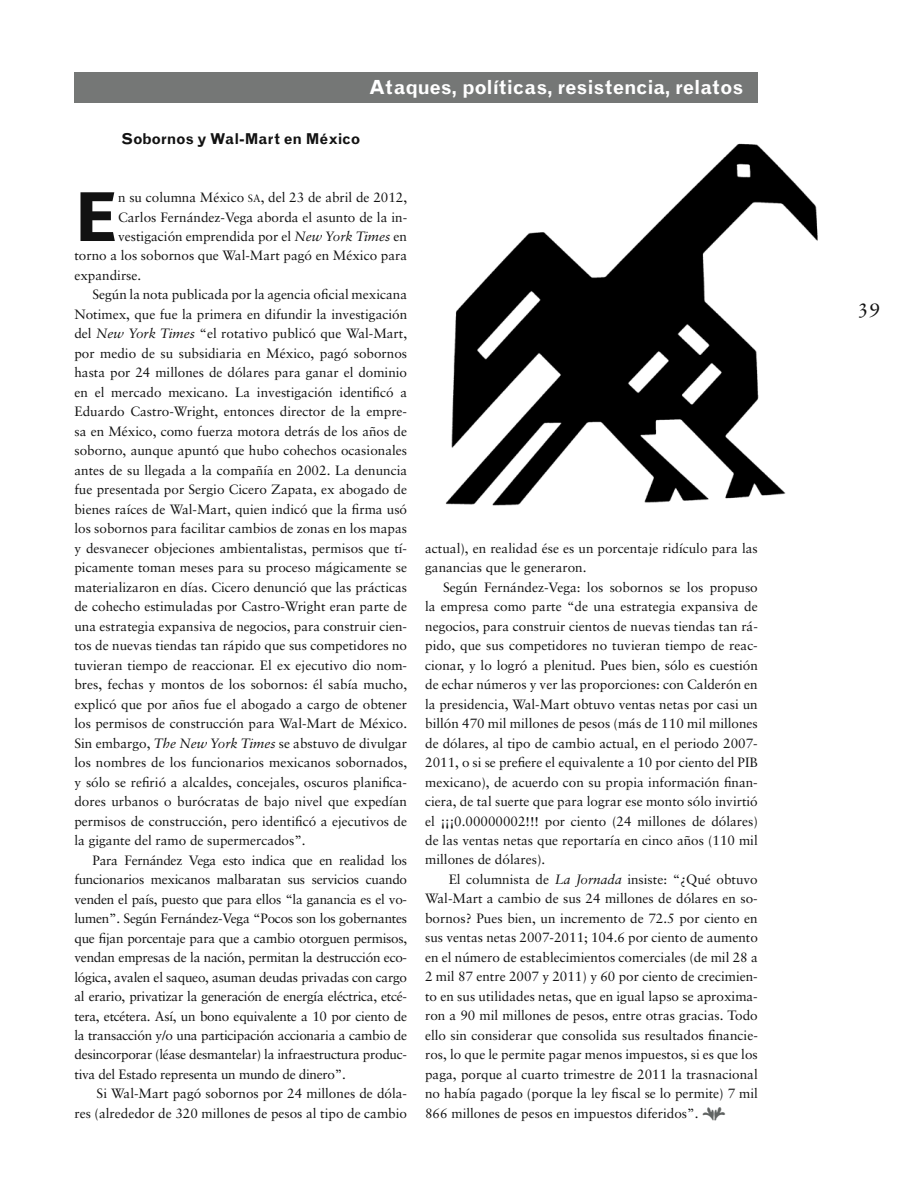
<style>
.page{position:relative;width:915px;height:1191px;background:#fff}
.page>*{position:absolute;margin:0;border:0;box-sizing:border-box;transform-origin:0 0}
.t1{font:700 67.5px "Grotesque";color:#121212}
.t2{font:21px "Sabon Roman SC";color:#121212}
.t3{font:700 19.5px "Grotesque";color:#fff}
.t4{font:700 15px "Grotesque";letter-spacing:-.01em;color:#121212}
.t5{font:13.5px/19.5px "Sabon";color:#121212;text-align:justify}
.t6{font:13.5px "Sabon";letter-spacing:-.02em;color:#121212}
.s1{font-size:10.5px}
.s2{font-family:"Sabon Italic Os F"}
.s3{color:#606362}
</style>
<div class="page">
<div style="left:74px;top:72px;width:683px;height:30px;background:#757776"></div>
<img style="left:445px;top:143px;width:373px;height:363px">
<h3 class="t3" style="left:369px;top:75px;width:375px">Ataques, políticas, resistencia, relatos</h3>
<p class="t4" style="left:121px;top:129px;width:241px">Sobornos y Wal-Mart en México</p>
<h1 class="t1" style="left:74px;top:177px;width:45px">E</h1>
<p class="t5" style="left:118px;top:187px;width:290px">n su columna México <span class="s1">SA</span>, del 23 de abril de 2012,</p>
<p class="t5" style="left:118px;top:207px;width:290px">Carlos Fernández-Vega aborda el asunto de la in-</p>
<p class="t5" style="left:118px;top:226px;width:290px">vestigación emprendida por el <span class="s2">New York Times</span> en</p>
<p class="t5" style="left:74px;top:246px;width:334px">torno a los sobornos que Wal-Mart pagó en México para</p>
<p class="t5" style="left:74px;top:265px;width:68px">expandirse.</p>
<p class="t5" style="left:92px;top:285px;width:316px">Según la nota publicada por la agencia oficial mexicana</p>
<p class="t5" style="left:74px;top:304px;width:334px">Notimex, que fue la primera en difundir la investigación</p>
<p class="t5" style="left:74px;top:324px;width:334px">del <span class="s2">New York Times</span> “el rotativo publicó que Wal-Mart,</p>
<p class="t5" style="left:74px;top:343px;width:334px">por medio de su subsidiaria en México, pagó sobornos</p>
<p class="t5" style="left:74px;top:363px;width:334px">hasta por 24 millones de dólares para ganar el dominio</p>
<p class="t5" style="left:74px;top:382px;width:334px">en el mercado mexicano. La investigación identificó a</p>
<p class="t5" style="left:74px;top:402px;width:334px">Eduardo Castro-Wright, entonces director de la empre-</p>
<p class="t5" style="left:74px;top:421px;width:334px">sa en México, como fuerza motora detrás de los años de</p>
<p class="t5" style="left:74px;top:441px;width:334px">soborno, aunque apuntó que hubo cohechos ocasionales</p>
<p class="t5" style="left:74px;top:460px;width:334px">antes de su llegada a la compañía en 2002. La denuncia</p>
<p class="t5" style="left:74px;top:480px;width:334px">fue presentada por Sergio Cicero Zapata, ex abogado de</p>
<p class="t5" style="left:74px;top:499px;width:334px">bienes raíces de Wal-Mart, quien indicó que la firma usó</p>
<p class="t5" style="left:74px;top:519px;width:334px">los sobornos para facilitar cambios de zonas en los mapas</p>
<p class="t5" style="left:74px;top:538px;width:334px">y desvanecer objeciones ambientalistas, permisos que tí-</p>
<p class="t5" style="left:74px;top:557px;width:334px">picamente toman meses para su proceso mágicamente se</p>
<p class="t5" style="left:74px;top:577px;width:334px">materializaron en días. Cicero denunció que las prácticas</p>
<p class="t5" style="left:74px;top:596px;width:334px">de cohecho estimuladas por Castro-Wright eran parte de</p>
<p class="t5" style="left:74px;top:616px;width:334px">una estrategia expansiva de negocios, para construir cien-</p>
<p class="t5" style="left:74px;top:635px;width:334px">tos de nuevas tiendas tan rápido que sus competidores no</p>
<p class="t5" style="left:74px;top:655px;width:334px">tuvieran tiempo de reaccionar. El ex ejecutivo dio nom-</p>
<p class="t5" style="left:74px;top:674px;width:334px">bres, fechas y montos de los sobornos: él sabía mucho,</p>
<p class="t5" style="left:74px;top:694px;width:334px">explicó que por años fue el abogado a cargo de obtener</p>
<p class="t5" style="left:74px;top:713px;width:334px">los permisos de construcción para Wal-Mart de México.</p>
<p class="t5" style="left:74px;top:733px;width:334px">Sin embargo, <span class="s2">The New York Times</span> se abstuvo de divulgar</p>
<p class="t5" style="left:74px;top:752px;width:334px">los nombres de los funcionarios mexicanos sobornados,</p>
<p class="t5" style="left:74px;top:772px;width:334px">y sólo se refirió a alcaldes, concejales, oscuros planifica-</p>
<p class="t5" style="left:74px;top:791px;width:334px">dores urbanos o burócratas de bajo nivel que expedían</p>
<p class="t5" style="left:74px;top:811px;width:334px">permisos de construcción, pero identificó a ejecutivos de</p>
<p class="t5" style="left:74px;top:830px;width:233px">la gigante del ramo de supermercados”.</p>
<p class="t6" style="left:92px;top:852px;width:316px">Para Fernández Vega esto indica que en realidad los</p>
<p class="t6" style="left:74px;top:871px;width:334px">funcionarios mexicanos malbaratan sus servicios cuando</p>
<p class="t6" style="left:74px;top:891px;width:334px">venden el país, puesto que para ellos “la ganancia es el vo-</p>
<p class="t6" style="left:74px;top:910px;width:334px">lumen”. Según Fernández-Vega “Pocos son los gobernantes</p>
<p class="t6" style="left:74px;top:929px;width:334px">que fijan porcentaje para que a cambio otorguen permisos,</p>
<p class="t6" style="left:74px;top:949px;width:334px">vendan empresas de la nación, permitan la destrucción eco-</p>
<p class="t6" style="left:74px;top:968px;width:334px">lógica, avalen el saqueo, asuman deudas privadas con cargo</p>
<p class="t6" style="left:74px;top:988px;width:334px">al erario, privatizar la generación de energía eléctrica, etcé-</p>
<p class="t6" style="left:74px;top:1007px;width:334px">tera, etcétera. Así, un bono equivalente a 10 por ciento de</p>
<p class="t6" style="left:74px;top:1027px;width:334px">la transacción y/o una participación accionaria a cambio de</p>
<p class="t6" style="left:74px;top:1046px;width:334px">desincorporar (léase desmantelar) la infraestructura produc-</p>
<p class="t6" style="left:74px;top:1066px;width:273px">tiva del Estado representa un mundo de dinero”.</p>
<p class="t5" style="left:97px;top:1083px;width:312px">Si Wal-Mart pagó sobornos por 24 millones de dóla-</p>
<p class="t5" style="left:74px;top:1103px;width:334px">res (alrededor de 320 millones de pesos al tipo de cambio</p>
<p class="t5" style="left:425px;top:538px;width:334px">actual), en realidad ése es un porcentaje ridículo para las ganancias que le generaron.</p>
<p class="t5" style="left:425px;top:577px;width:334px;text-indent:18px">Según Fernández-Vega: los sobornos se los propuso la empresa como parte “de una estrategia expansiva de negocios, para construir cientos de nuevas tiendas tan rá&shy;pido, que sus competidores no tuvieran tiempo de reac&shy;cionar, y lo logró a plenitud. Pues bien, sólo es cuestión de echar números y ver las proporciones: con Calderón en la presidencia, Wal-Mart obtuvo ventas netas por casi un billón 470 mil millones de pesos (más de 110 mil millones de dólares, al tipo de cambio actual, en el periodo 2007- 2011, o si se prefiere el equivalente a 10 por ciento del PIB mexicano), de acuerdo con su propia información finan&shy;ciera, de tal suerte que para lograr ese monto sólo invirtió el ¡¡¡0.00000002!!! por ciento (24 millones de dólares) de las ventas netas que reportaría en cinco años (110 mil millones de dólares).</p>
<p class="t5" style="left:425px;top:869px;width:334px;text-indent:24px">El columnista de <span class="s2">La Jornada</span> insiste: “¿Qué obtuvo Wal-Mart a cambio de sus 24 millones de dólares en so&shy;bornos? Pues bien, un incremento de 72.5 por ciento en sus ventas netas 2007-2011; 104.6 por ciento de aumento en el número de establecimientos comerciales (de mil 28 a 2 mil 87 entre 2007 y 2011) y 60 por ciento de crecimien&shy;to en sus utilidades netas, que en igual lapso se aproxima&shy;ron a 90 mil millones de pesos, entre otras gracias. Todo ello sin considerar que consolida sus resultados financie&shy;ros, lo que le permite pagar menos impuestos, si es que los paga, porque al cuarto trimestre de 2011 la trasnacional no había pagado (porque la ley fiscal se lo permite) 7 mil 866 millones de pesos en impuestos diferidos”. <span class="s3">●</span></p>
<h2 class="t2" style="left:857px;top:293px;width:25px">39</h2>
</div>
